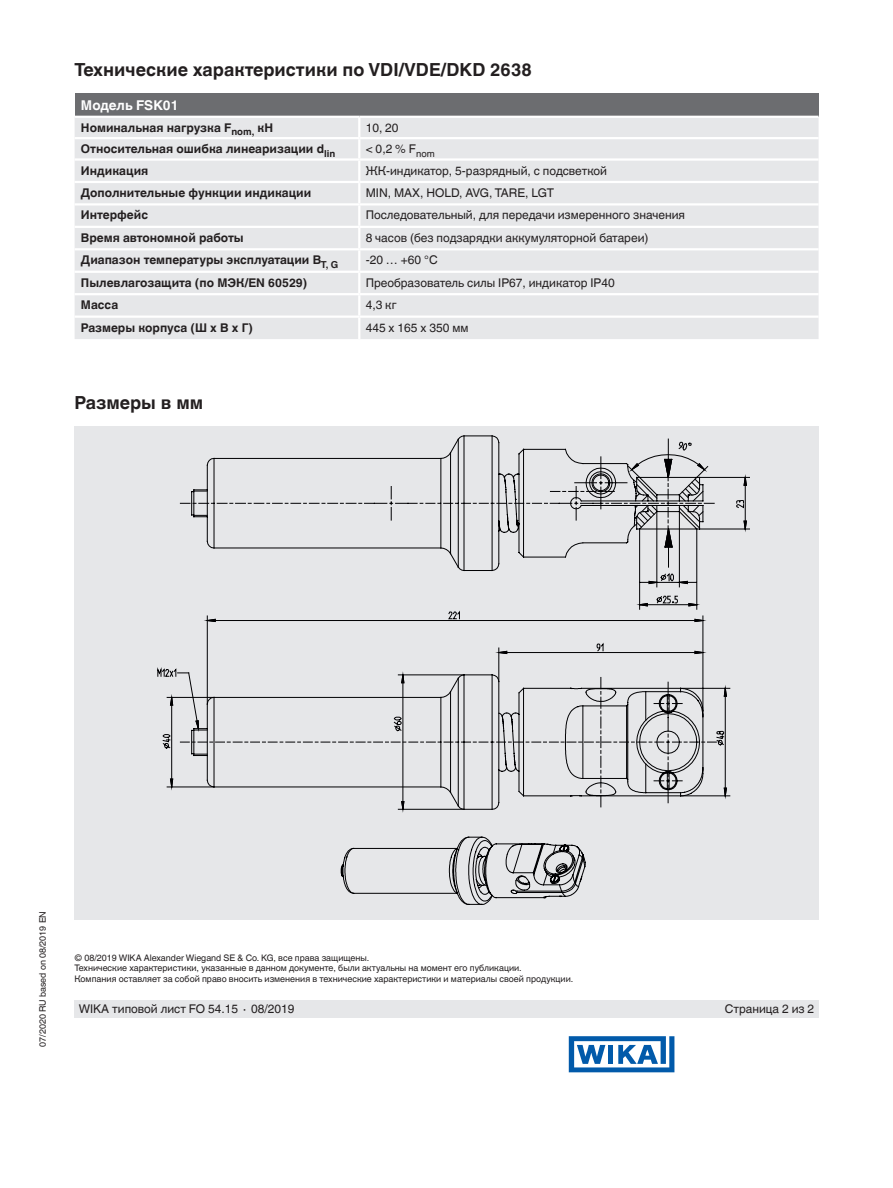
<style>
.page{position:relative;width:893px;height:1188px;background:#fff}
.page>*{position:absolute;margin:0;border:0;box-sizing:border-box;transform-origin:0 0}
.t1{font:700 18px "Helvetica World";color:#231f20}
.t2{font:700 13.5px "Helvetica World";color:#fff}
.t3{font:12px "Helvetica World";color:#231f20}
.t4{font:700 12px "Helvetica World";color:#231f20}
.t5{font:9px/10.5px "Helvetica World";color:#231f20}
</style>
<div class="page">
<div style="left:74px;top:1000px;width:745px;height:18px;background:#e6e7e9"></div>
<svg style="left:569px;top:1036px;width:105px;height:36px"></svg>
<div style="left:75px;top:426px;width:744px;height:494px;background:#e6e7e9"></div>
<svg style="left:167px;top:466px;width:563px;height:333px"></svg>
<svg style="left:191px;top:677px;width:395px;height:228px"></svg>
<svg style="left:207px;top:435px;width:496px;height:375px"></svg>
<div style="left:75px;top:94px;width:744px;height:23px;background:#6c6d70"></div>
<div style="left:75px;top:118px;width:744px;height:221px;background:#e6e7e9"></div>
<hr style="left:75px;top:116px;width:284px;height:2px;background:#fff">
<hr style="left:359px;top:116px;width:460px;height:2px;background:#fff">
<hr style="left:75px;top:137px;width:284px;height:2px;background:#fff">
<svg style="left:358px;top:118px;width:2px;height:40px"></svg>
<hr style="left:359px;top:137px;width:460px;height:2px;background:#fff">
<hr style="left:75px;top:158px;width:284px;height:3px;background:#fff">
<hr style="left:358px;top:161px;width:2px;height:20px;background:#fff">
<hr style="left:359px;top:158px;width:460px;height:3px;background:#fff">
<hr style="left:75px;top:181px;width:284px;height:2px;background:#fff">
<hr style="left:358px;top:183px;width:2px;height:20px;background:#fff">
<hr style="left:359px;top:181px;width:460px;height:2px;background:#fff">
<hr style="left:75px;top:203px;width:284px;height:3px;background:#fff">
<hr style="left:358px;top:206px;width:2px;height:20px;background:#fff">
<hr style="left:359px;top:203px;width:460px;height:3px;background:#fff">
<hr style="left:75px;top:226px;width:284px;height:2px;background:#fff">
<hr style="left:358px;top:228px;width:2px;height:20px;background:#fff">
<hr style="left:359px;top:226px;width:460px;height:2px;background:#fff">
<hr style="left:75px;top:248px;width:284px;height:2px;background:#fff">
<hr style="left:358px;top:250px;width:2px;height:21px;background:#fff">
<hr style="left:359px;top:248px;width:460px;height:2px;background:#fff">
<hr style="left:75px;top:271px;width:284px;height:2px;background:#fff">
<hr style="left:358px;top:273px;width:2px;height:20px;background:#fff">
<hr style="left:359px;top:271px;width:460px;height:2px;background:#fff">
<hr style="left:75px;top:293px;width:284px;height:2px;background:#fff">
<hr style="left:358px;top:295px;width:2px;height:21px;background:#fff">
<hr style="left:359px;top:293px;width:460px;height:2px;background:#fff">
<hr style="left:75px;top:316px;width:284px;height:2px;background:#fff">
<hr style="left:358px;top:318px;width:2px;height:21px;background:#fff">
<hr style="left:359px;top:316px;width:460px;height:2px;background:#fff">
<h1 class="t1" style="left:75px;top:60px;width:459px">Технические характеристики по VDI/VDE/DKD 2638</h1>
<p class="t2" style="left:81px;top:97px;width:99px">Модель FSK01</p>
<p class="t4" style="left:81px;top:121px;width:194px">Номинальная нагрузка F<sub>nom,</sub> кН</p>
<p class="t3" style="left:366px;top:121px;width:34px">10, 20</p>
<p class="t4" style="left:81px;top:142px;width:256px">Относительная ошибка линеаризации d<sub>lin</sub></p>
<p class="t3" style="left:366px;top:142px;width:70px">&lt; 0,2 % F<sub>nom</sub></p>
<p class="t4" style="left:81px;top:163px;width:69px">Индикация</p>
<p class="t3" style="left:366px;top:163px;width:243px">ЖК-индикатор, 5-разрядный, с подсветкой</p>
<p class="t4" style="left:81px;top:186px;width:232px">Дополнительные функции индикации</p>
<p class="t3" style="left:366px;top:186px;width:190px">MIN, MAX, HOLD, AVG, TARE, LGT</p>
<p class="t4" style="left:81px;top:208px;width:69px">Интерфейс</p>
<p class="t3" style="left:366px;top:208px;width:321px">Последовательный, для передачи измеренного значения</p>
<p class="t4" style="left:81px;top:231px;width:164px">Время автономной работы</p>
<p class="t3" style="left:366px;top:231px;width:284px">8 часов (без подзарядки аккумуляторной батареи)</p>
<p class="t4" style="left:81px;top:253px;width:259px">Диапазон температуры эксплуатации B<sub>T,</sub> <sub>G</sub></p>
<p class="t3" style="left:366px;top:253px;width:73px">-20 … +60 °C</p>
<p class="t4" style="left:81px;top:276px;width:228px">Пылевлагозащита (по МЭК/EN 60529)</p>
<p class="t3" style="left:366px;top:276px;width:250px">Преобразователь силы IP67, индикатор IP40</p>
<p class="t4" style="left:81px;top:298px;width:39px">Масса</p>
<p class="t3" style="left:366px;top:298px;width:32px">4,3 кг</p>
<p class="t4" style="left:81px;top:320px;width:174px">Размеры корпуса (Ш x В x Г)</p>
<p class="t3" style="left:366px;top:320px;width:104px">445 x 165 x 350 мм</p>
<h1 class="t1" style="left:75px;top:392px;width:130px">Размеры в мм</h1>
<p class="t5" style="left:37px;top:1047px;width:137px;rotate:-90deg">07/2020 RU based on 08/2019 EN</p>
<p class="t5" style="left:74px;top:952px;width:500px">© 08/2019 WIKA Alexander Wiegand SE &amp; Co. KG, все права защищены.<br>Технические характеристики, указанные в данном документе, были актуальны на момент его публикации.<br>Компания оставляет за собой право вносить изменения в технические характеристики и материалы своей продукции.</p>
<p class="t3" style="left:79px;top:1002px;width:217px">WIKA типовой лист FO 54.15 ∙ 08/2019</p>
<p class="t3" style="left:725px;top:1002px;width:91px">Страница 2 из 2</p>
</div>
